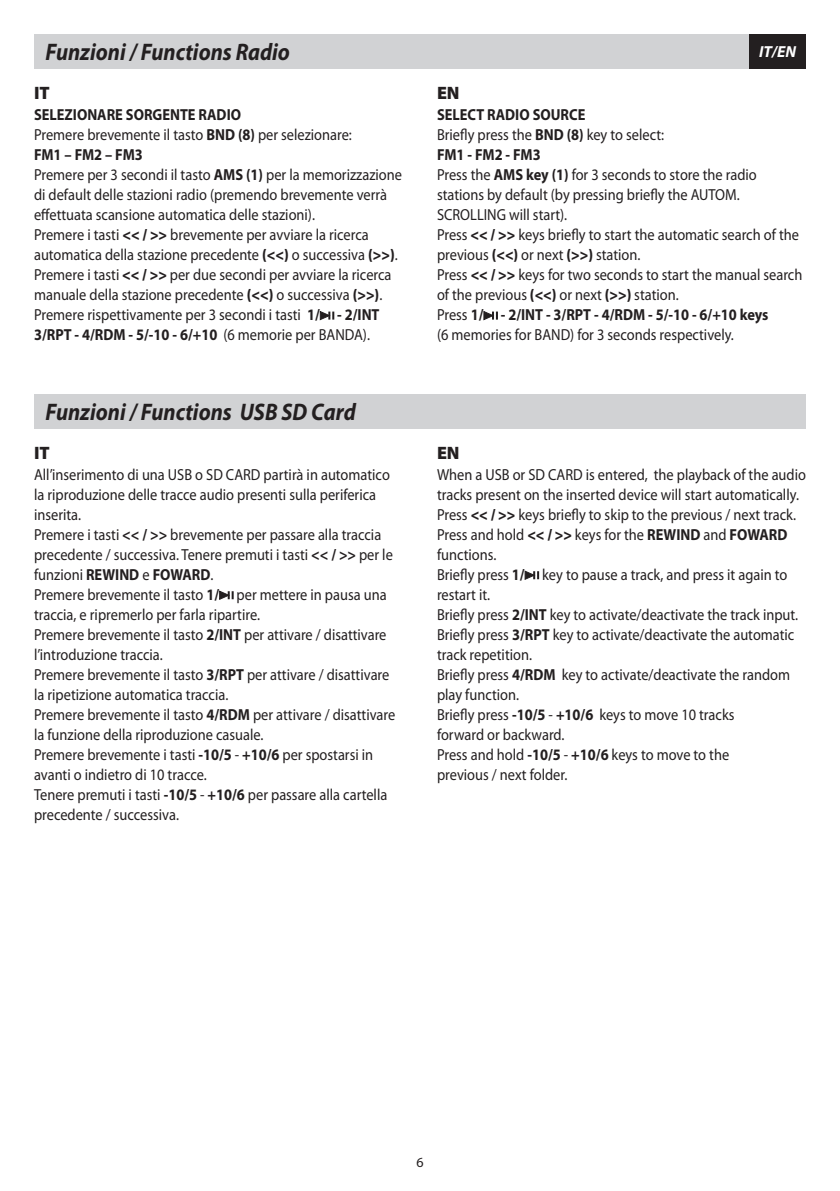
<style>
.page{position:relative;width:840px;height:1191px;background:#fff}
.page>*{position:absolute;margin:0;border:0;box-sizing:border-box;transform-origin:0 0}
.t1{font:italic 700 24px "Myriad Pro";color:#231f20;scale:.9 1}
.t2{font:900 18px "Myriad Pro";color:#231f20}
.t3{font:16px/20px "Myriad Pro";color:#231f20;scale:.9 1}
.t4{font:italic 700 16px "Myriad Pro";color:#fff}
.t5{font:14px "Myriad Pro";color:#231f20}
.s1{font-weight:700}
.s2{font-weight:900}
</style>
<div class="page">
<div style="left:34px;top:34px;width:771px;height:34px;background:#d1d2d4"></div>
<div style="left:748px;top:34px;width:57px;height:34px;background:#231f20"></div>
<svg style="left:319px;top:311px;width:15px;height:10px"></svg>
<svg style="left:219px;top:590px;width:14px;height:10px"></svg>
<svg style="left:483px;top:311px;width:14px;height:10px"></svg>
<svg style="left:524px;top:570px;width:15px;height:10px"></svg>
<div style="left:34px;top:394px;width:771px;height:34px;background:#d1d2d4"></div>
<h1 class="t1" style="left:45px;top:36px;width:273px">Funzioni / Functions Radio</h1>
<p class="t4" style="left:758px;top:41px;width:38px">IT/EN</p>
<p class="t2" style="left:34px;top:81px;width:17px">IT</p>
<p class="t2" style="left:437px;top:81px;width:24px">EN</p>
<p class="t3" style="left:34px;top:105px;width:410px"><span class="s1">SELEZIONARE SORGENTE RADIO<br></span>Premere brevemente il tasto <span class="s1">BND (8)</span> per selezionare:<br><span class="s1">FM1 – FM2 – FM3<br></span>Premere per 3 secondi il tasto <span class="s1">AMS (1)</span> per la memorizzazione di default delle stazioni radio (premendo brevemente verrà effettuata scansione automatica delle stazioni).<br>Premere i tasti <span class="s2">&lt;&lt; / &gt;&gt;</span> brevemente per avviare la ricerca automatica della stazione precedente <span class="s2">(&lt;&lt;)</span> o successiva <span class="s2">(&gt;&gt;)</span>.<br>Premere i tasti <span class="s2">&lt;&lt; / &gt;&gt;</span> per due secondi per avviare la ricerca manuale della stazione precedente <span class="s2">(&lt;&lt;)</span> o successiva <span class="s2">(&gt;&gt;)</span>.<br>Premere rispettivamente per 3 secondi i tasti <span class="s1">1/ - 2/INT 3/RPT - 4/RDM - 5/-10 - 6/+10</span> (6 memorie per BANDA).</p>
<p class="t3" style="left:437px;top:105px;width:407px"><span class="s1">SELECT RADIO SOURCE<br></span>Briefly press the <span class="s1">BND (8)</span> key to select:<br><span class="s1">FM1 - FM2 - FM3<br></span>Press the <span class="s1">AMS key (1)</span> for 3 seconds to store the radio stations by default (by pressing briefly the AUTOM.<br>SCROLLING will start).<br>Press <span class="s2">&lt;&lt; / &gt;&gt;</span> keys briefly to start the automatic search of the previous <span class="s2">(&lt;&lt;)</span> or next <span class="s2">(&gt;&gt;)</span> station.<br>Press <span class="s2">&lt;&lt; / &gt;&gt;</span> keys for two seconds to start the manual search of the previous <span class="s2">(&lt;&lt;)</span> or next <span class="s2">(&gt;&gt;)</span> station.<br>Press <span class="s1">1/ - 2/INT - 3/RPT - 4/RDM - 5/-10 - 6/+10 keys<br></span>(6 memories for BAND) for 3 seconds respectively.</p>
<h1 class="t1" style="left:45px;top:396px;width:346px">Funzioni / Functions USB SD Card</h1>
<p class="t2" style="left:34px;top:441px;width:17px">IT</p>
<p class="t2" style="left:437px;top:441px;width:24px">EN</p>
<p class="t3" style="left:34px;top:464px;width:403px">All’inserimento di una USB o SD CARD partirà in automatico la riproduzione delle tracce audio presenti sulla periferica inserita.<br>Premere i tasti <span class="s1">&lt;&lt; / &gt;&gt;</span> brevemente per passare alla traccia precedente / successiva. Tenere premuti i tasti <span class="s1">&lt;&lt; / &gt;&gt;</span> per le funzioni <span class="s1">REWIND</span> e <span class="s1">FOWARD</span>.<br>Premere brevemente il tasto <span class="s1">1/</span> per mettere in pausa una traccia, e ripremerlo per farla ripartire.<br>Premere brevemente il tasto <span class="s1">2/INT</span> per attivare / disattivare l’introduzione traccia.<br>Premere brevemente il tasto <span class="s1">3/RPT</span> per attivare / disattivare la ripetizione automatica traccia.<br>Premere brevemente il tasto <span class="s1">4/RDM</span> per attivare / disattivare la funzione della riproduzione casuale.<br>Premere brevemente i tasti <span class="s1">-10/5</span> - <span class="s1">+10/6</span> per spostarsi in avanti o indietro di 10 tracce.<br>Tenere premuti i tasti <span class="s1">-10/5</span> - <span class="s1">+10/6</span> per passare alla cartella precedente / successiva.</p>
<p class="t3" style="left:437px;top:464px;width:411px">When a USB or SD CARD is entered, the playback of the audio tracks present on the inserted device will start automatically.<br>Press <span class="s2">&lt;&lt; / &gt;&gt;</span> keys briefly to skip to the previous / next track.<br>Press and hold <span class="s2">&lt;&lt; / &gt;&gt;</span> keys for the <span class="s1">REWIND</span> and <span class="s1">FOWARD </span>functions.<br>Briefly press <span class="s1">1/</span> key to pause a track, and press it again to restart it.<br>Briefly press <span class="s1">2/INT</span> key to activate/deactivate the track input.<br>Briefly press <span class="s1">3/RPT</span> key to activate/deactivate the automatic track repetition.<br>Briefly press <span class="s1">4/RDM</span> key to activate/deactivate the random play function.<br>Briefly press <span class="s1">-10/5</span> - <span class="s1">+10/6</span> keys to move 10 tracks<br>forward or backward.<br>Press and hold <span class="s1">-10/5</span> - <span class="s1">+10/6</span> keys to move to the<br>previous / next folder.</p>
<p class="t5" style="left:416px;top:1154px;width:9px">6</p>
</div>
